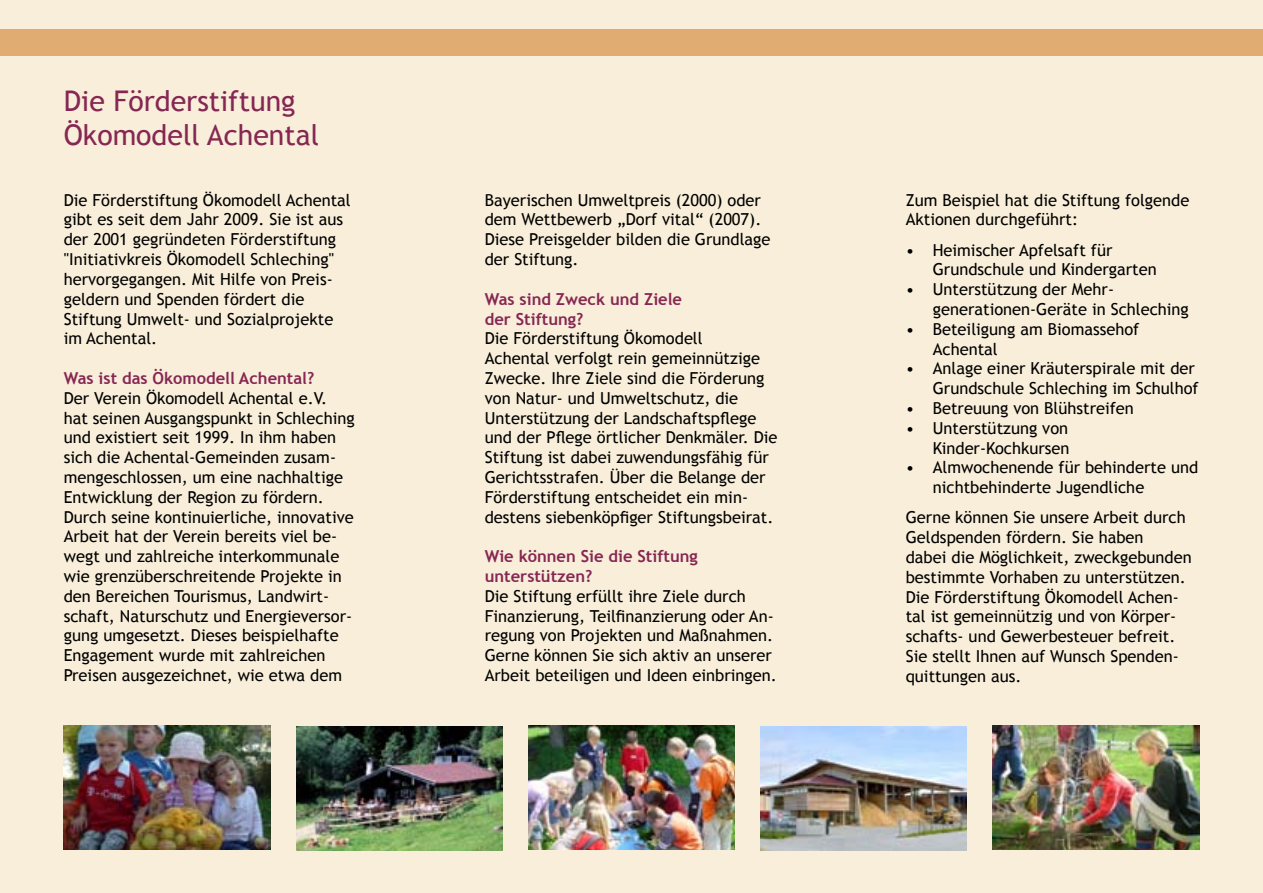
<style>
.page{position:relative;width:1263px;height:893px;background:#f8eed9}
.page>*{position:absolute;margin:0;border:0;box-sizing:border-box;transform-origin:0 0}
.t1{font:28.5px/34.2px "Trebuchet MS";color:#862753}
.t2{font:16.5px/19.8px "Trebuchet MS";color:#000}
.t3{font:700 16.5px/19.8px "Trebuchet MS";color:#862753}
</style>
<div class="page">
<div style="left:0;top:30px;width:1263px;height:26px;background:#e0ac71"></div>
<img style="left:64px;top:726px;width:206px;height:124px">
<img style="left:993px;top:726px;width:206px;height:124px">
<img style="left:296px;top:726px;width:206px;height:124px">
<img style="left:760px;top:726px;width:207px;height:124px">
<img style="left:528px;top:726px;width:207px;height:124px">
<h1 class="t1" style="left:64px;top:84px;width:257px">Die Förderstiftung<br>Ökomodell Achental</h1>
<p class="t2" style="left:64px;top:190px;width:288px">Die Förderstiftung Ökomodell Achental gibt es seit dem Jahr 2009. Sie ist aus der 2001 gegründeten Förderstiftung "Initiativkreis Ökomodell Schleching" hervorgegangen. Mit Hilfe von Preis&shy;geldern und Spenden fördert die Stiftung Umwelt- und Sozialprojekte im Achental.</p>
<p class="t3" style="left:64px;top:368px;width:252px">Was ist das Ökomodell Achental?</p>
<p class="t2" style="left:64px;top:388px;width:292px">Der Verein Ökomodell Achental e.V. hat seinen Ausgangspunkt in Schleching und existiert seit 1999. In ihm haben sich die Achental-Gemeinden zusam&shy;mengeschlossen, um eine nachhaltige Entwicklung der Region zu fördern.<br>Durch seine kontinuierliche, innovative Arbeit hat der Verein bereits viel be&shy;wegt und zahlreiche interkommunale wie grenzüberschreitende Projekte in den Bereichen Tourismus, Landwirt&shy;schaft, Naturschutz und Energieversor&shy;gung umgesetzt. Dieses beispielhafte Engagement wurde mit zahlreichen Preisen ausgezeichnet, wie etwa dem</p>
<p class="t2" style="left:485px;top:190px;width:287px">Bayerischen Umweltpreis (2000) oder dem Wettbewerb „Dorf vital“ (2007).<br>Diese Preisgelder bilden die Grundlage der Stiftung.</p>
<p class="t3" style="left:485px;top:289px;width:199px">Was sind Zweck und Ziele der Stiftung?</p>
<p class="t2" style="left:485px;top:329px;width:294px">Die Förderstiftung Ökomodell<br>Achental verfolgt rein gemeinnützige Zwecke. Ihre Ziele sind die Förderung von Natur- und Umweltschutz, die Unterstützung der Landschaftspflege und der Pflege örtlicher Denkmäler. Die Stiftung ist dabei zuwendungsfähig für Gerichtsstrafen. Über die Belange der Förderstiftung entscheidet ein min&shy;destens siebenköpfiger Stiftungsbeirat.</p>
<p class="t3" style="left:485px;top:546px;width:215px">Wie können Sie die Stiftung unterstützen?</p>
<p class="t2" style="left:485px;top:586px;width:294px">Die Stiftung erfüllt ihre Ziele durch Finanzierung, Teilfinanzierung oder An&shy;regung von Projekten und Maßnahmen.<br>Gerne können Sie sich aktiv an unserer Arbeit beteiligen und Ideen einbringen.</p>
<p class="t2" style="left:906px;top:190px;width:285px">Zum Beispiel hat die Stiftung folgende<br>Aktionen durchgeführt:</p>
<p class="t2" style="left:933px;top:240px;width:225px;text-indent:-27px">• Heimischer Apfelsaft für<br>Grundschule und Kindergarten</p>
<p class="t2" style="left:933px;top:280px;width:258px;text-indent:-27px">• Unterstützung der Mehr&shy;generationen-Geräte in Schleching</p>
<p class="t2" style="left:933px;top:319px;width:208px;text-indent:-27px">• Beteiligung am Biomassehof<br>Achental</p>
<p class="t2" style="left:906px;top:359px;width:294px;text-align:right">• Anlage einer Kräuterspirale mit der<br>Grundschule Schleching im Schulhof</p>
<p class="t2" style="left:906px;top:398px;width:230px">• Betreuung von Blühstreifen</p>
<p class="t2" style="left:906px;top:418px;width:165px;text-align:right">• Unterstützung von<br>Kinder-Kochkursen</p>
<p class="t2" style="left:933px;top:458px;width:267px;text-indent:-27px">• Almwochenende für behinderte und nichtbehinderte Jugendliche</p>
<p class="t2" style="left:906px;top:508px;width:287px">Gerne können Sie unsere Arbeit durch Geldspenden fördern. Sie haben<br>dabei die Möglichkeit, zweckgebunden bestimmte Vorhaben zu unterstützen.<br>Die Förderstiftung Ökomodell Achen&shy;tal ist gemeinnützig und von Körper&shy;schafts- und Gewerbesteuer befreit.<br>Sie stellt Ihnen auf Wunsch Spenden&shy;quittungen aus.</p>
</div>
